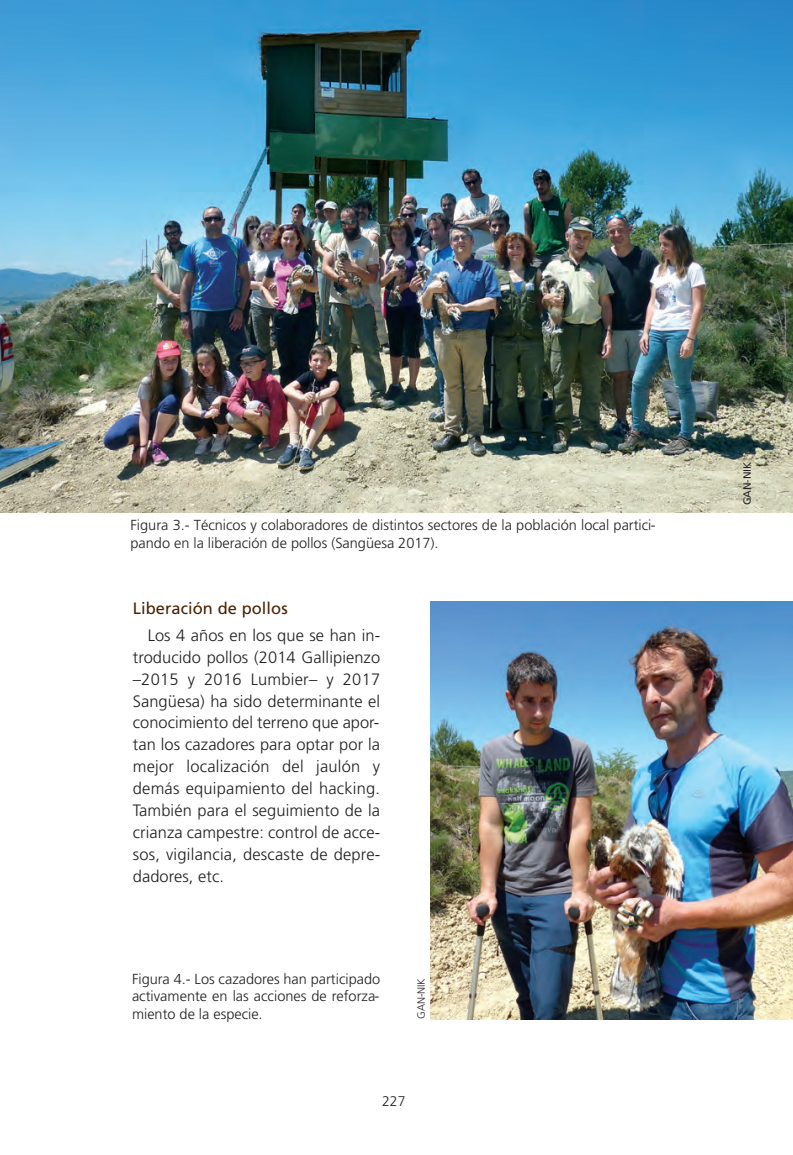
<style>
.page{position:relative;width:793px;height:1155px;background:#fff}
.page>*{position:absolute;margin:0;border:0;box-sizing:border-box;transform-origin:0 0}
.t1{font:300 16.45px/21.9px "Frutiger";letter-spacing:.015em;color:#231f20;text-align:justify}
.t2{font:16.45px "Frutiger";letter-spacing:.005em;color:#4d2100}
.t3{font:300 14.53px/17.5px "Frutiger";color:#231f20}
.t4{font:300 14px "Frutiger";color:#231f20}
.t5{font:10.5px "Frutiger";color:#231f20}
.t6{font:300 10.5px "Frutiger";color:#231f20}
.s1{font-family:"Lucida Grande";font-weight:400}
</style>
<div class="page">
<img style="left:431px;top:602px;width:362px;height:417px">
<img style="left:0;top:0;width:793px;height:512px">
<p class="t3" style="left:130px;top:518px;width:526px">Figura 3.- Técnicos y colaboradores de distintos sectores de la población local partici&shy;pando en la liberación de pollos (Sangu<span class="s1">̈</span>esa 2017).</p>
<p class="t2" style="left:133px;top:602px;width:156px">Liberación de pollos</p>
<p class="t1" style="left:133px;top:625px;width:249px;text-indent:15px">Los 4 años en los que se han in&shy;troducido pollos (2014 Gallipienzo –2015 y 2016 Lumbier– y 2017<br>Sangu<span class="s1">̈</span>esa) ha sido determinante el conocimiento del terreno que apor&shy;tan los cazadores para optar por la mejor localización del jaulón y demás equipamiento del hacking.<br>También para el seguimiento de la crianza campestre: control de acce&shy;sos, vigilancia, descaste de depre&shy;dadores, etc.</p>
<p class="t3" style="left:132px;top:971px;width:250px;text-align:justify">Figura 4.- Los cazadores han participado activamente en las acciones de reforza&shy;miento de la especie.</p>
<p class="t6" style="left:417px;top:1019px;width:42px;rotate:-90deg">GAN-NIK</p>
<p class="t4" style="left:382px;top:1095px;width:25px">227</p>
<p class="t5" style="left:743px;top:505px;width:45px;rotate:-90deg">GAN-NIK</p>
</div>
